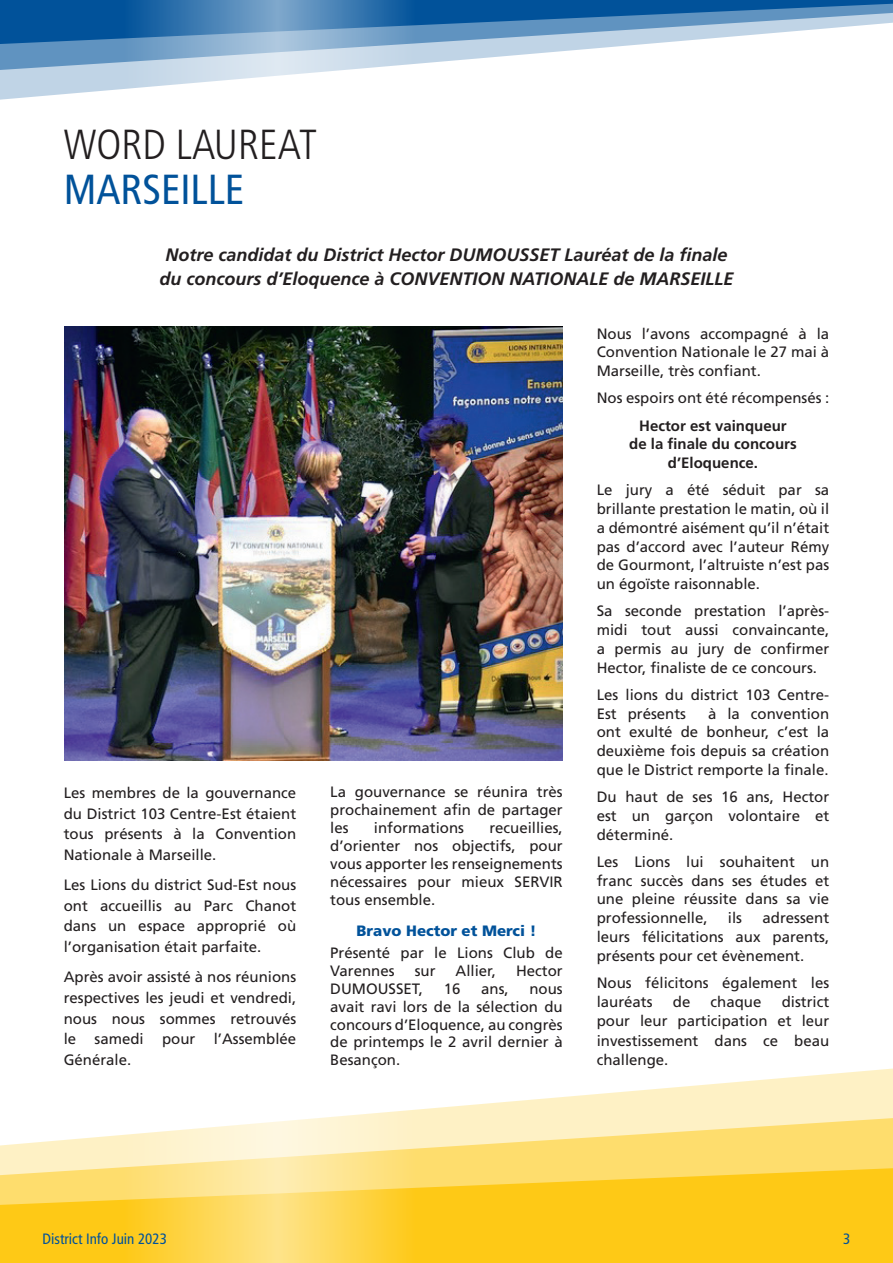
<style>
.page{position:relative;width:893px;height:1263px;background:#fff}
.page>*{position:absolute;margin:0;border:0;box-sizing:border-box;transform-origin:0 0}
.t1{font:300 condensed 42px "Frutiger";color:#231f20}
.t2{font:condensed 42px "Frutiger";color:#01529a}
.t3{font:italic 700 18px/24px "Frutiger";color:#231f20;text-align:center}
.t4{font:15px/18.8px "Frutiger";color:#231f20;text-align:justify}
.t5{font:700 15px/18.8px "Frutiger";color:#231f20;text-align:center}
.t6{font:condensed 15px "Frutiger";color:#01529a}
.t7{font:900 15px "Frutiger";color:#01529a}
</style>
<div class="page">
<svg style="left:415px;top:1068px;width:478px;height:48px;fill:#fef1c5"></svg>
<svg style="left:0;top:1116px;width:893px;height:52px;background:#fee79b"></svg>
<svg style="left:0;top:1168px;width:893px;height:95px;background:#fecc24"></svg>
<svg style="left:0;top:85px;width:122px;height:15px;fill:#c0d4e6"></svg>
<svg style="left:0;top:0;width:893px;height:85px"></svg>
<svg style="left:122px;top:0;width:293px;height:1263px"></svg>
<img style="left:65px;top:327px;width:498px;height:433px">
<h1 class="t1" style="left:64px;top:121px;width:255px">WORD LAUREAT</h1>
<h1 class="t2" style="left:64px;top:165px;width:182px">MARSEILLE</h1>
<p class="t3" style="left:160px;top:242px;width:575px">Notre candidat du District Hector DUMOUSSET Lauréat de la finale du concours d’Eloquence à CONVENTION NATIONALE de MARSEILLE</p>
<p class="t4" style="left:64px;top:782px;width:234px;line-height:20.9px">Les membres de la gouvernance du District 103 Centre-Est étaient tous présents à la Convention Nationale à Marseille.</p>
<p class="t4" style="left:64px;top:874px;width:234px;line-height:20.9px">Les Lions du district Sud-Est nous ont accueillis au Parc Chanot dans un espace approprié où l’organisation était parfaite.</p>
<p class="t4" style="left:64px;top:966px;width:234px;line-height:20.9px">Après avoir assisté à nos réunions respectives les jeudi et vendredi, nous nous sommes retrouvés le samedi pour l’Assemblée Générale.</p>
<p class="t4" style="left:330px;top:783px;width:234px;line-height:17.9px">La gouvernance se réunira très prochainement afin de partager les</p>
<p class="t4" style="left:374px;top:818px;width:92px">informations</p>
<p class="t4" style="left:330px;top:819px;width:234px;line-height:17.9px;text-indent:159px">recueillies, d’orienter nos objectifs, pour vous apporter les renseignements nécessaires pour mieux SERVIR tous ensemble.</p>
<p class="t7" style="left:357px;top:921px;width:181px">Bravo Hector et Merci !</p>
<p class="t4" style="left:330px;top:943px;width:234px;line-height:17.9px">Présenté par le Lions Club de<br>Varennes</p>
<p class="t4" style="left:415px;top:961px;width:22px">sur</p>
<p class="t4" style="left:456px;top:961px;width:42px">Allier,</p>
<p class="t4" style="left:516px;top:961px;width:48px">Hector</p>
<p class="t4" style="left:330px;top:979px;width:94px">DUMOUSSET,</p>
<p class="t4" style="left:444px;top:979px;width:18px">16</p>
<p class="t4" style="left:481px;top:979px;width:29px">ans,</p>
<p class="t4" style="left:330px;top:979px;width:234px;line-height:17.9px;text-indent:199px">nous avait ravi lors de la sélection du concours d’Eloquence, au congrès de printemps le 2 avril dernier à Besançon.</p>
<p class="t4" style="left:597px;top:324px;width:234px">Nous l’avons accompagné à la Convention Nationale le 27 mai à Marseille, très confiant.</p>
<p class="t4" style="left:597px;top:389px;width:234px">Nos espoirs ont été récompensés :</p>
<p class="t5" style="left:629px;top:416px;width:169px">Hector est vainqueur de la finale du concours d’Eloquence.</p>
<p class="t4" style="left:597px;top:481px;width:234px">Le jury a été séduit par sa brillante prestation le matin, où il a démontré aisément qu’il n’était pas d’accord avec l’auteur Rémy de Gourmont, l’altruiste n’est pas un égoïste raisonnable.</p>
<p class="t4" style="left:597px;top:602px;width:234px">Sa seconde prestation l’après&shy;midi tout aussi convaincante, a permis au jury de confirmer Hector, finaliste de ce concours.</p>
<p class="t4" style="left:597px;top:685px;width:234px">Les lions du district 103 Centre-<br>Est présents</p>
<p class="t4" style="left:597px;top:704px;width:234px;text-indent:111px">à la convention ont exulté de bonheur, c’est la deuxième fois depuis sa création que le District remporte la finale.</p>
<p class="t4" style="left:597px;top:787px;width:234px">Du haut de ses 16 ans, Hector est un garçon volontaire et déterminé.</p>
<p class="t4" style="left:597px;top:852px;width:234px">Les Lions lui souhaitent un franc succès dans ses études et une pleine réussite dans sa vie professionnelle,</p>
<p class="t4" style="left:597px;top:908px;width:234px;text-indent:166px">adressent leurs félicitations aux parents, présents pour cet évènement.</p>
<p class="t4" style="left:597px;top:973px;width:234px">Nous félicitons également les lauréats</p>
<p class="t4" style="left:728px;top:908px;width:16px">ils</p>
<p class="t4" style="left:597px;top:991px;width:234px;line-height:19.5px;text-indent:185px">district pour leur participation et leur investissement dans ce beau challenge.</p>
<p class="t4" style="left:673px;top:992px;width:19px">de</p>
<p class="t4" style="left:711px;top:992px;width:52px">chaque</p>
<p class="t6" style="left:43px;top:1230px;width:126px">District Info Juin 2023</p>
<p class="t6" style="left:843px;top:1230px;width:9px">3</p>
</div>
